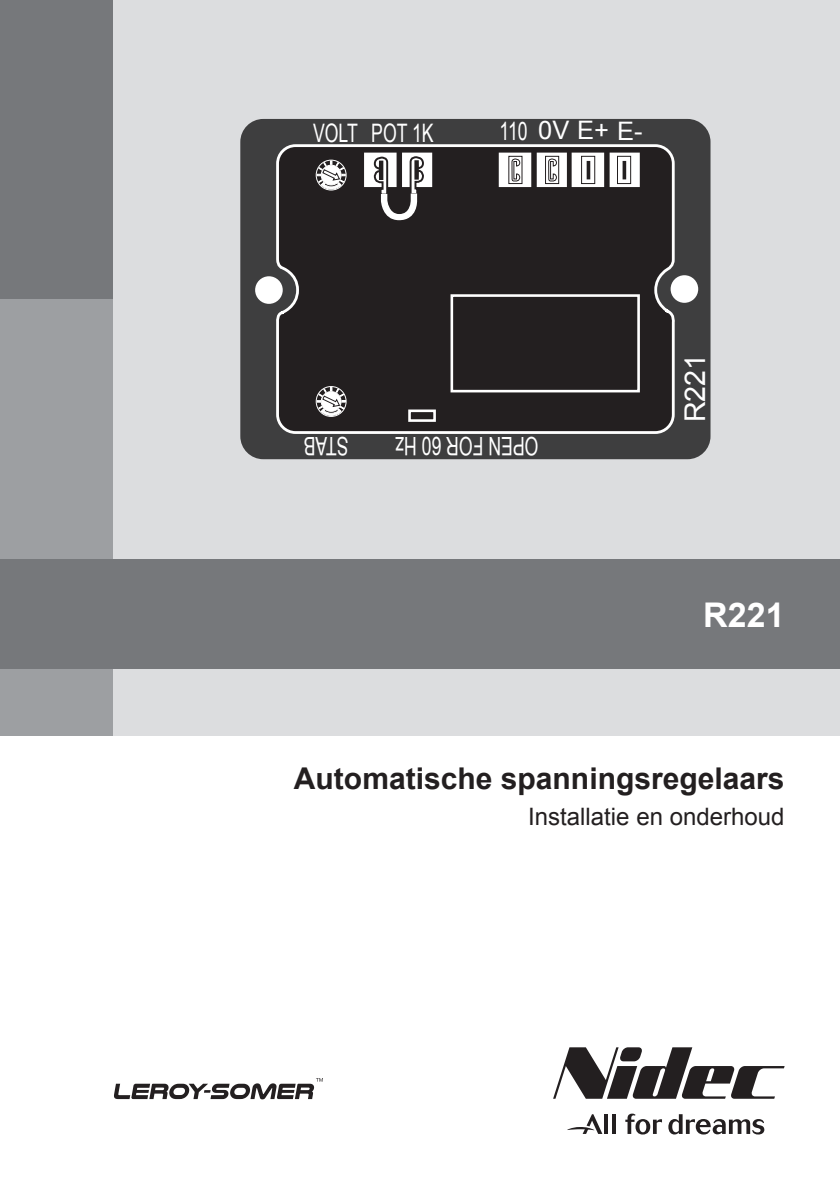
<style>
.page{position:relative;width:840px;height:1191px;background:#fff}
.page>*{position:absolute;margin:0;border:0;box-sizing:border-box;transform-origin:0 0}
.t1{font:700 34px "Arial";color:#fff}
.cover_body_text{font:700 30px "Arial";color:#231f20}
.t2{font:28.6px "Arial";color:#fff}
.t3{font:25.4px "Arial";color:#fff;scale:.69 1}
.cover_body_text-2{font:24px "Arial";color:#231f20}
</style>
<div class="page">
<div style="left:0;top:0;width:114px;height:682px;background:#76787b"></div>
<div style="left:0;top:299px;width:114px;height:436px;background:#9d9fa2"></div>
<div style="left:114px;top:0;width:725px;height:735px;background:#dcdddf"></div>
<div style="left:243px;top:122px;width:464px;height:334px;background:#3e3e3f;border-radius:20px"></div>
<div style="left:240px;top:119px;width:470px;height:340px;border:5px solid #3e3e3f;border-radius:20px"></div>
<svg style="left:273px;top:144px;width:402px;height:290px;background:#2b2728"></svg>
<div style="left:256px;top:278px;width:25px;height:24px;background:#fff;border-radius:50%"></div>
<div style="left:255px;top:276px;width:27px;height:28px;border:3px solid #fff;border-radius:50%"></div>
<div style="left:671px;top:277px;width:25px;height:24px;background:#fff;border-radius:50%"></div>
<div style="left:670px;top:275px;width:27px;height:28px;border:3px solid #fff;border-radius:50%"></div>
<div style="left:315px;top:386px;width:31px;height:31px;border:1px solid #fff;border-radius:50%"></div>
<svg style="left:316px;top:387px;width:29px;height:29px"></svg>
<div style="left:315px;top:160px;width:31px;height:30px;border:1px solid #fff;border-radius:50%"></div>
<svg style="left:316px;top:160px;width:29px;height:30px"></svg>
<div style="left:538px;top:154px;width:27px;height:31px;background:#fff"></div>
<div style="left:536px;top:153px;width:30px;height:34px;border:3px solid #fff"></div>
<div style="left:500px;top:154px;width:29px;height:31px;background:#fff"></div>
<div style="left:498px;top:153px;width:33px;height:34px;border:3px solid #fff"></div>
<div style="left:610px;top:154px;width:28px;height:31px;background:#fff"></div>
<div style="left:609px;top:153px;width:30px;height:34px;border:3px solid #fff"></div>
<div style="left:573px;top:154px;width:29px;height:31px;background:#fff"></div>
<div style="left:571px;top:153px;width:32px;height:34px;border:3px solid #fff"></div>
<svg style="left:507px;top:155px;width:15px;height:305px;background:#383536"></svg>
<svg style="left:580px;top:155px;width:15px;height:29px"></svg>
<svg style="left:616px;top:155px;width:15px;height:29px"></svg>
<div style="left:403px;top:154px;width:27px;height:31px;background:#fff"></div>
<div style="left:402px;top:153px;width:30px;height:34px;border:3px solid #fff"></div>
<div style="left:365px;top:154px;width:30px;height:31px;background:#fff"></div>
<div style="left:364px;top:153px;width:32px;height:34px;border:3px solid #fff"></div>
<svg style="left:544px;top:155px;width:15px;height:305px;background:#383435"></svg>
<div style="left:450px;top:294px;width:189px;height:98px;border:3px solid #fff"></div>
<svg style="left:372px;top:157px;width:52px;height:64px"></svg>
<div style="left:408px;top:409px;width:27px;height:13px;border:3px solid #fff"></div>
<div style="left:0;top:559px;width:839px;height:110px;background:#76787b"></div>
<svg style="left:114px;top:1078px;width:208px;height:21px"></svg>
<svg style="left:553px;top:1047px;width:231px;height:51px"></svg>
<svg style="left:625px;top:1113px;width:36px;height:21px"></svg>
<svg style="left:668px;top:1114px;width:95px;height:20px"></svg>
<hr style="left:604px;top:1114px;width:4px;height:20px;background:#231f20">
<svg style="left:612px;top:1114px;width:3px;height:20px"></svg>
<svg style="left:567px;top:1114px;width:35px;height:20px"></svg>
<p class="t3" style="left:313px;top:116px;width:66px">VOLT</p>
<p class="t3" style="left:371px;top:116px;width:92px">POT 1K</p>
<p class="t3" style="left:499px;top:114px;width:209px">110 0V E+ E-</p>
<p class="t3" style="left:348px;top:463px;width:66px;rotate:-180deg">STAB</p>
<p class="t3" style="left:538px;top:463px;width:209px;rotate:-180deg">OPEN FOR 60 Hz</p>
<p class="t2" style="left:676px;top:422px;width:70px;rotate:-90deg">R221</p>
<p class="t1" style="left:702px;top:592px;width:83px">R221</p>
<p class="cover_body_text" style="left:294px;top:758px;width:492px">Automatische spanningsregelaars</p>
<p class="cover_body_text-2" style="left:528px;top:800px;width:258px">Installatie en onderhoud</p>
</div>
